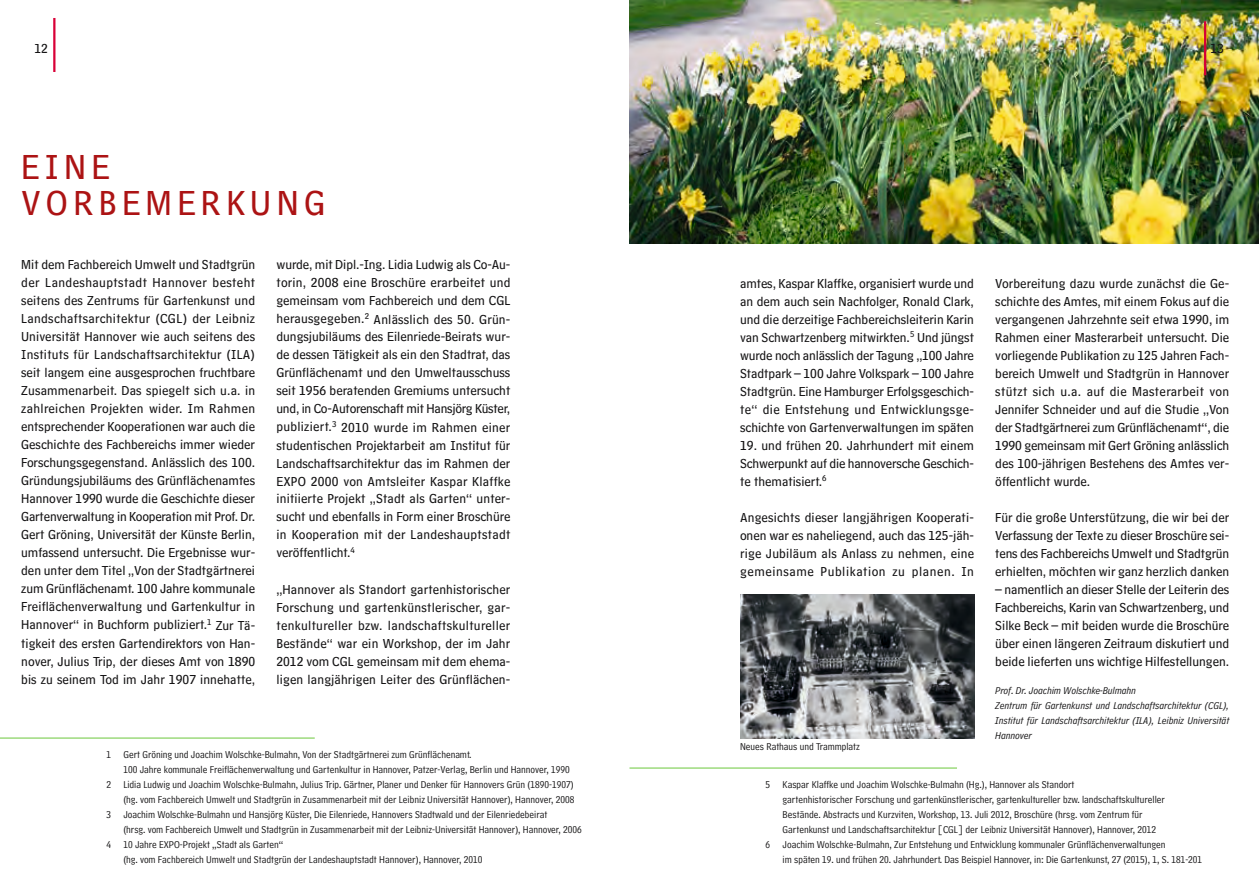
<style>
.page{position:relative;width:1259px;height:893px;background:#fff}
.page>*{position:absolute;margin:0;border:0;box-sizing:border-box;transform-origin:0 0}
.t1{font:36px/36px "HM Text";letter-spacing:.15em;color:#ac1314}
.t2{font:13.5px/18px "HM Text";color:#141314;text-align:justify}
.t3{font:13.5px "Hannover Millennial Text";color:#141314}
.t4{font:10.5px "HM Comment";color:#141314}
.t5{font:italic 10.5px/15px "HM Comment";color:#141314}
</style>
<div class="page">
<hr style="left:53px;top:18px;width:2px;height:54px;background:#d90037">
<hr style="left:0;top:737px;width:315px;height:2px;background:#7cce51">
<img style="left:629px;top:0;width:630px;height:244px">
<img style="left:740px;top:594px;width:234px;height:144px">
<hr style="left:629px;top:767px;width:328px;height:2px;background:#7cce51">
<hr style="left:1204px;top:21px;width:2px;height:54px;background:#d50036">
<p class="t3" style="left:34px;top:41px;width:15px">12</p>
<h1 class="t1" style="left:21px;top:143px;width:306px">EINE<br>VORBEMERKUNG</h1>
<p class="t2" style="left:21px;top:254px;width:235px">Mit dem Fachbereich Umwelt und Stadtgrün der Landeshauptstadt Hannover besteht seitens des Zentrums für Gartenkunst und Landschaftsarchitektur (CGL) der Leibniz Universität Hannover wie auch seitens des Instituts für Landschaftsarchitektur (ILA) seit langem eine ausgesprochen fruchtbare Zusammenarbeit. Das spiegelt sich u.a. in zahlreichen Projekten wider. Im Rahmen entsprechender Kooperationen war auch die Geschichte des Fachbereichs immer wieder Forschungsgegenstand. Anlässlich des 100.<br>Gründungsjubiläums des Grünflächenamtes Hannover 1990 wurde die Geschichte dieser Gartenverwaltung in Kooperation mit Prof. Dr.<br>Gert Gröning, Universität der Künste Berlin, umfassend untersucht. Die Ergebnisse wur&shy;den unter dem Titel „Von der Stadtgärtnerei zum Grünflächenamt. 100 Jahre kommunale Freiflächenverwaltung und Gartenkultur in Hannover“ in Buchform publiziert.<sup>1</sup> Zur Tä&shy;tigkeit des ersten Gartendirektors von Han&shy;nover, Julius Trip, der dieses Amt von 1890 bis zu seinem Tod im Jahr 1907 innehatte,</p>
<p class="t2" style="left:276px;top:254px;width:235px">wurde, mit Dipl.-Ing. Lidia Ludwig als Co-Au&shy;torin, 2008 eine Broschüre erarbeitet und gemeinsam vom Fachbereich und dem CGL herausgegeben.<sup>2</sup> Anlässlich des 50. Grün&shy;dungsjubiläums des Eilenriede-Beirats wur&shy;de dessen Tätigkeit als ein den Stadtrat, das Grünflächenamt und den Umweltausschuss seit 1956 beratenden Gremiums untersucht und, in Co-Autorenschaft mit Hansjörg Küster, publiziert.<sup>3</sup> 2010 wurde im Rahmen einer studentischen Projektarbeit am Institut für Landschaftsarchitektur das im Rahmen der EXPO 2000 von Amtsleiter Kaspar Klaffke initiierte Projekt „Stadt als Garten“ unter&shy;sucht und ebenfalls in Form einer Broschüre in Kooperation mit der Landeshauptstadt veröffentlicht.<sup>4</sup></p>
<p class="t2" style="left:276px;top:578px;width:235px">„Hannover als Standort gartenhistorischer Forschung und gartenkünstlerischer, gar&shy;tenkultureller bzw. landschaftskultureller Bestände“ war ein Workshop, der im Jahr 2012 vom CGL gemeinsam mit dem ehema&shy;ligen langjährigen Leiter des Grünflächen-</p>
<p class="t4" style="left:106px;top:745px;width:367px">1 Gert Gröning und Joachim Wolschke-Bulmahn, Von der Stadtgärtnerei zum Grünflächenamt.</p>
<p class="t4" style="left:123px;top:760px;width:448px">100 Jahre kommunale Freiflächenverwaltung und Gartenkultur in Hannover, Patzer-Verlag, Berlin und Hannover, 1990</p>
<p class="t4" style="left:106px;top:775px;width:469px">2 Lidia Ludwig und Joachim Wolschke-Bulmahn, Julius Trip. Gärtner, Planer und Denker für Hannovers Grün (1890-1907)</p>
<p class="t4" style="left:123px;top:790px;width:452px">(hg. vom Fachbereich Umwelt und Stadtgrün in Zusammenarbeit mit der Leibniz Universität Hannover), Hannover, 2008</p>
<p class="t4" style="left:106px;top:805px;width:442px">3 Joachim Wolschke-Bulmahn und Hansjörg Küster, Die Eilenriede, Hannovers Stadtwald und der Eilenriedebeirat</p>
<p class="t4" style="left:123px;top:820px;width:460px">(hrsg. vom Fachbereich Umwelt und Stadtgrün in Zusammenarbeit mit der Leibniz-Universität Hannover), Hannover, 2006</p>
<p class="t4" style="left:106px;top:835px;width:178px">4 10 Jahre EXPO-Projekt „Stadt als Garten“</p>
<p class="t4" style="left:123px;top:850px;width:360px">(hg. vom Fachbereich Umwelt und Stadtgrün der Landeshauptstadt Hannover), Hannover, 2010</p>
<p class="t3" style="left:1210px;top:41px;width:15px">13</p>
<p class="t2" style="left:740px;top:272px;width:235px">amtes, Kaspar Klaffke, organisiert wurde und an dem auch sein Nachfolger, Ronald Clark, und die derzeitige Fachbereichsleiterin Karin van Schwartzenberg mitwirkten.<sup>5</sup> Und jüngst wurde noch anlässlich der Tagung „100 Jahre Stadtpark – 100 Jahre Volkspark – 100 Jahre Stadtgrün. Eine Hamburger Erfolgsgeschich&shy;te“ die Entstehung und Entwicklungsge&shy;schichte von Gartenverwaltungen im späten</p>
<p class="t2" style="left:740px;top:434px;width:235px">19. und frühen 20. Jahrhundert mit einem Schwerpunkt auf die hannoversche Geschich&shy;te thematisiert.<sup>6</sup></p>
<p class="t2" style="left:740px;top:506px;width:235px">Angesichts dieser langjährigen Kooperati&shy;onen war es naheliegend, auch das 125-jäh&shy;rige Jubiläum als Anlass zu nehmen, eine gemeinsame Publikation zu planen. In</p>
<p class="t4" style="left:740px;top:737px;width:121px">Neues Rathaus und Trammplatz</p>
<p class="t2" style="left:995px;top:272px;width:235px">Vorbereitung dazu wurde zunächst die Ge&shy;schichte des Amtes, mit einem Fokus auf die vergangenen Jahrzehnte seit etwa 1990, im Rahmen einer Masterarbeit untersucht. Die vorliegende Publikation zu 125 Jahren Fach&shy;bereich Umwelt und Stadtgrün in Hannover stützt sich u.a. auf die Masterarbeit von Jennifer Schneider und auf die Studie „Von der Stadtgärtnerei zum Grünflächenamt“, die 1990 gemeinsam mit Gert Gröning anlässlich des 100-jährigen Bestehens des Amtes ver&shy;öffentlicht wurde.</p>
<p class="t2" style="left:995px;top:506px;width:235px">Für die große Unterstützung, die wir bei der Verfassung der Texte zu dieser Broschüre sei&shy;tens des Fachbereichs Umwelt und Stadtgrün erhielten, möchten wir ganz herzlich danken</p>
<p class="t2" style="left:995px;top:578px;width:235px">– namentlich an dieser Stelle der Leiterin des Fachbereichs, Karin van Schwartzenberg, und Silke Beck – mit beiden wurde die Broschüre über einen längeren Zeitraum diskutiert und beide lieferten uns wichtige Hilfestellungen.</p>
<p class="t5" style="left:995px;top:681px;width:235px">Prof. Dr. Joachim Wolschke-Bulmahn<br>Zentrum für Gartenkunst und Landschaftsarchitektur (CGL), Institut für Landschaftsarchitektur (ILA), Leibniz Universität Hannover</p>
<p class="t4" style="left:765px;top:775px;width:310px">5 Kaspar Klaffke und Joachim Wolschke-Bulmahn (Hg.), Hannover als Standort</p>
<p class="t4" style="left:782px;top:790px;width:384px">gartenhistorischer Forschung und gartenkünstlerischer, gartenkultureller bzw. landschaftskultureller</p>
<p class="t4" style="left:782px;top:805px;width:361px">Bestände. Abstracts und Kurzviten, Workshop, 13. Juli 2012, Broschüre (hrsg. vom Zentrum für</p>
<p class="t4" style="left:782px;top:820px;width:375px">Gartenkunst und Landschaftsarchitektur [CGL] der Leibniz Universität Hannover), Hannover, 2012</p>
<p class="t4" style="left:765px;top:835px;width:401px">6 Joachim Wolschke-Bulmahn, Zur Entstehung und Entwicklung kommunaler Grünflächenverwaltungen</p>
<p class="t4" style="left:782px;top:850px;width:421px">im späten 19. und frühen 20. Jahrhundert. Das Beispiel Hannover, in: Die Gartenkunst, 27 (2015), 1, S. 181-201</p>
</div>
